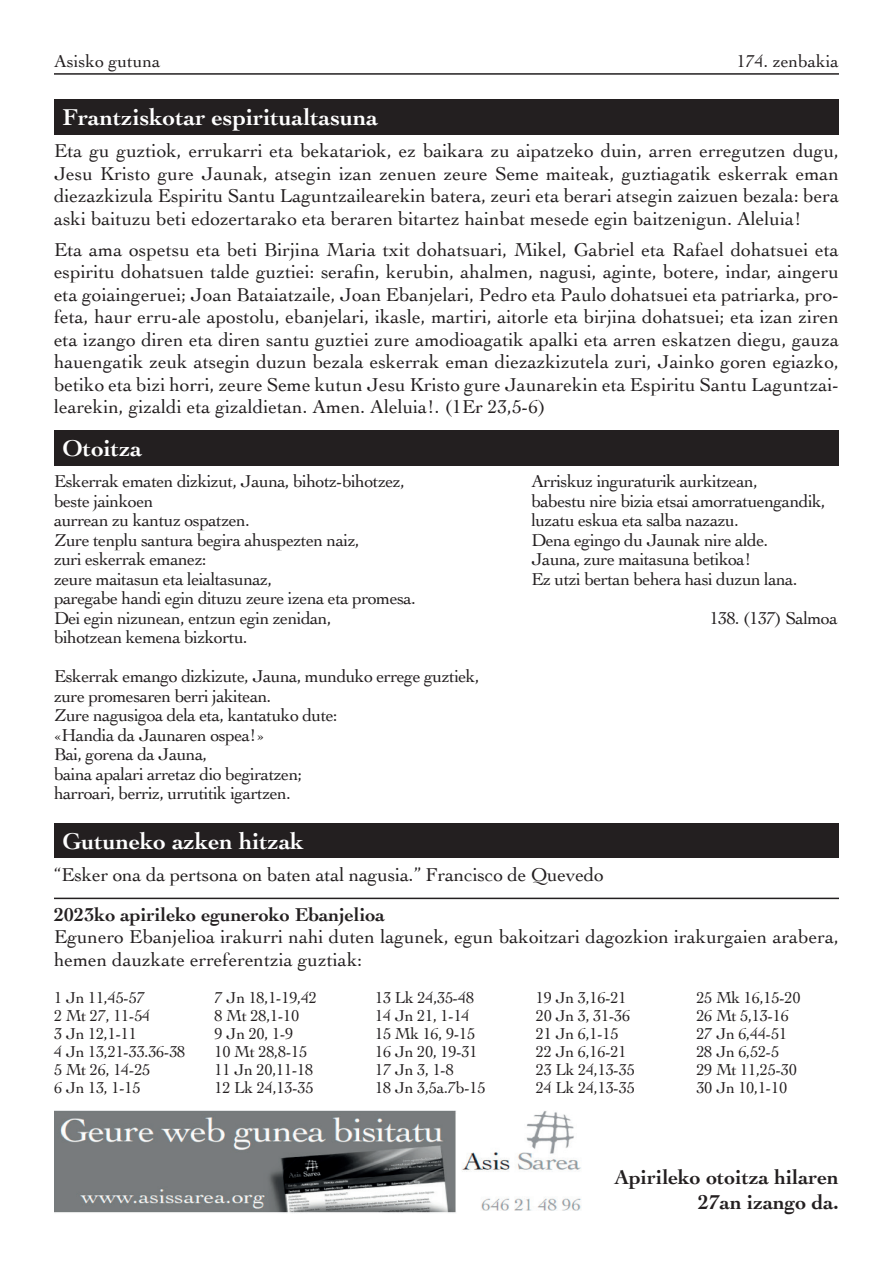
<style>
.page{position:relative;width:893px;height:1263px;background:#fff}
.page>*{position:absolute;margin:0;border:0;box-sizing:border-box;transform-origin:0 0}
.t1{font:700 24px "Cochin";color:#fff}
.t2{font:700 21px/25.2px "Cochin";color:#231f20;text-align:right}
.t3{font:19.5px/22.5px "Cochin";color:#231f20;text-align:justify}
.t4{font:700 19.5px "Cochin";color:#231f20}
.t5{font:18px/19.5px "Cochin";letter-spacing:-.03em;color:#231f20}
.t6{font:18px "Cochin";color:#231f20}
.t7{font:16.5px/18px "Cochin";letter-spacing:-.02em;color:#231f20}
</style>
<div class="page">
<hr style="left:54px;top:73px;width:785px;height:2px;background:#231f20">
<div style="left:54px;top:99px;width:785px;height:36px;background:#231f20"></div>
<div style="left:54px;top:430px;width:785px;height:36px;background:#231f20"></div>
<div style="left:54px;top:824px;width:785px;height:34px;background:#231f20"></div>
<img style="left:54px;top:1110px;width:527px;height:103px">
<hr style="left:54px;top:898px;width:785px;height:1px;background:#231f20">
<p class="t6" style="left:54px;top:49px;width:108px">Asisko gutuna</p>
<p class="t1" style="left:63px;top:101px;width:317px">Frantziskotar espiritualtasuna</p>
<p class="t6" style="left:737px;top:49px;width:104px">174. zenbakia</p>
<p class="t3" style="left:54px;top:139px;width:787px">Eta gu guztiok, errukarri eta bekatariok, ez baikara zu aipatzeko duin, arren erregutzen dugu, Jesu Kristo gure Jaunak, atsegin izan zenuen zeure Seme maiteak, guztiagatik eskerrak eman diezazkizula Espiritu Santu Laguntzailearekin batera, zeuri eta berari atsegin zaizuen bezala: bera aski baituzu beti edozertarako eta beraren bitartez hainbat mesede egin baitzenigun. Aleluia!</p>
<p class="t3" style="left:54px;top:237px;width:786px">Eta ama ospetsu eta beti Birjina Maria txit dohatsuari, Mikel, Gabriel eta Rafael dohatsuei eta espiritu dohatsuen talde guztiei: serafin, kerubin, ahalmen, nagusi, aginte, botere, indar, aingeru eta goiaingeruei; Joan Bataiatzaile, Joan Ebanjelari, Pedro eta Paulo dohatsuei eta patriarka, pro&shy;feta, haur erru-ale apostolu, ebanjelari, ikasle, martiri, aitorle eta birjina dohatsuei; eta izan ziren eta izango diren eta diren santu guztiei zure amodioagatik apalki eta arren eskatzen diegu, gauza hauengatik zeuk atsegin duzun bezala eskerrak eman diezazkizutela zuri, Jainko goren egiazko, betiko eta bizi horri, zeure Seme kutun Jesu Kristo gure Jaunarekin eta Espiritu Santu Laguntzai&shy;learekin, gizaldi eta gizaldietan. Amen. Aleluia!. (1Er 23,5-6)</p>
<p class="t1" style="left:63px;top:432px;width:81px">Otoitza</p>
<p class="t5" style="left:54px;top:471px;width:363px">Eskerrak ematen dizkizut, Jauna, bihotz-bihotzez, beste jainkoen<br>aurrean zu kantuz ospatzen.<br>Zure tenplu santura begira ahuspezten naiz,<br>zuri eskerrak emanez:<br>zeure maitasun eta leialtasunaz,<br>paregabe handi egin dituzu zeure izena eta promesa.<br>Dei egin nizunean, entzun egin zenidan,<br>bihotzean kemena bizkortu.</p>
<p class="t5" style="left:54px;top:666px;width:427px">Eskerrak emango dizkizute, Jauna, munduko errege guztiek, zure promesaren berri jakitean.<br>Zure nagusigoa dela eta, kantatuko dute:<br>«Handia da Jaunaren ospea!»<br>Bai, gorena da Jauna,<br>baina apalari arretaz dio begiratzen;<br>harroari, berriz, urrutitik igartzen.</p>
<p class="t1" style="left:63px;top:825px;width:243px">Gutuneko azken hitzak</p>
<p class="t5" style="left:531px;top:471px;width:296px">Arriskuz inguraturik aurkitzean,<br>babestu nire bizia etsai amorratuengandik, luzatu eskua eta salba nazazu.<br>Dena egingo du Jaunak nire alde.<br>Jauna, zure maitasuna betikoa!<br>Ez utzi bertan behera hasi duzun lana.</p>
<p class="t5" style="left:710px;top:607px;width:129px">138. (137) Salmoa</p>
<p class="t3" style="left:54px;top:862px;width:551px">“Esker ona da pertsona on baten atal nagusia.” Francisco de Quevedo</p>
<p class="t4" style="left:54px;top:901px;width:332px">2023ko apirileko eguneroko Ebanjelioa</p>
<p class="t3" style="left:54px;top:925px;width:786px">Egunero Ebanjelioa irakurri nahi duten lagunek, egun bakoitzari dagozkion irakurgaien arabera, hemen dauzkate erreferentzia guztiak:</p>
<p class="t7" style="left:54px;top:988px;width:133px">1 Jn 11,45-57<br>2 Mt 27, 11-54<br>3 Jn 12,1-11<br>4 Jn 13,21-33.36-38<br>5 Mt 26, 14-25<br>6 Jn 13, 1-15</p>
<p class="t7" style="left:215px;top:988px;width:104px">7 Jn 18,1-19,42<br>8 Mt 28,1-10<br>9 Jn 20, 1-9<br>10 Mt 28,8-15<br>11 Jn 20,11-18<br>12 Lk 24,13-35</p>
<p class="t7" style="left:375px;top:988px;width:112px">13 Lk 24,35-48<br>14 Jn 21, 1-14<br>15 Mk 16, 9-15<br>16 Jn 20, 19-31<br>17 Jn 3, 1-8<br>18 Jn 3,5a.7b-15</p>
<p class="t7" style="left:536px;top:988px;width:101px">19 Jn 3,16-21<br>20 Jn 3, 31-36<br>21 Jn 6,1-15<br>22 Jn 6,16-21<br>23 Lk 24,13-35<br>24 Lk 24,13-35</p>
<p class="t7" style="left:696px;top:988px;width:106px">25 Mk 16,15-20<br>26 Mt 5,13-16<br>27 Jn 6,44-51<br>28 Jn 6,52-5<br>29 Mt 11,25-30<br>30 Jn 10,1-10</p>
<p class="t2" style="left:614px;top:1163px;width:226px">Apirileko otoitza hilaren<br>27an izango da.</p>
</div>
